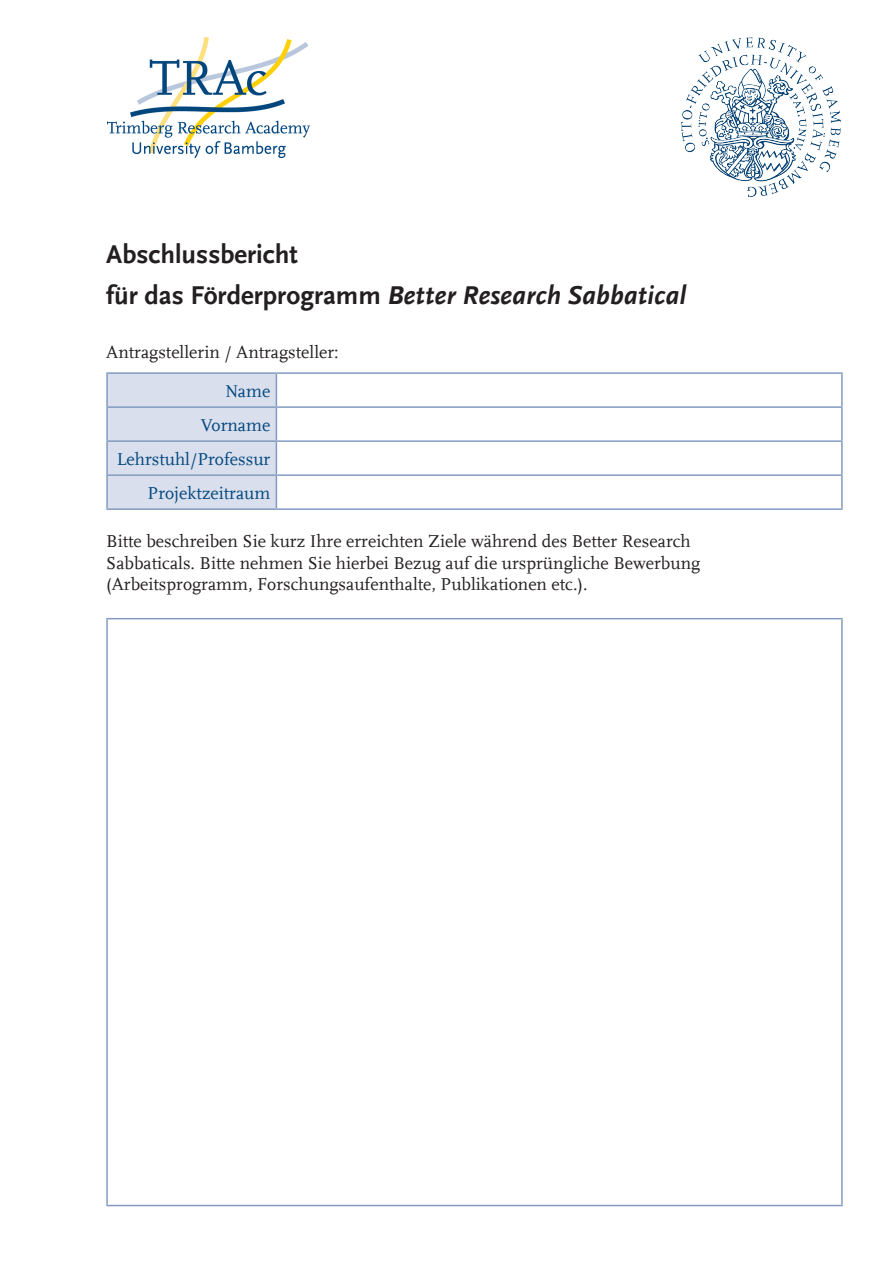
<style>
.page{position:relative;width:893px;height:1263px;background:#fff}
.page>*{position:absolute;margin:0;border:0;box-sizing:border-box;transform-origin:0 0}
.t1{font:700 27px/41px "UB Scala Sans";color:#231f20}
.t2{font:18px/21.6px "UB Scala";color:#231f20}
.t3{font:18px/34px "UB Scala";color:#00467e;text-align:right}
.s1{font-style:italic}
</style>
<div class="page">
<div style="left:108px;top:374px;width:168px;height:134px;background:#d9dfec"></div>
<hr style="left:106px;top:372px;width:170px;height:2px;background:#829bc1">
<hr style="left:106px;top:374px;width:2px;height:32px;background:#829bc1">
<hr style="left:276px;top:372px;width:567px;height:2px;background:#829bc1">
<hr style="left:276px;top:374px;width:1px;height:32px;background:#829bc1">
<hr style="left:841px;top:374px;width:2px;height:32px;background:#829bc1">
<hr style="left:106px;top:406px;width:170px;height:2px;background:#829bc1">
<hr style="left:106px;top:408px;width:2px;height:32px;background:#829bc1">
<hr style="left:276px;top:406px;width:567px;height:2px;background:#829bc1">
<hr style="left:276px;top:408px;width:1px;height:32px;background:#829bc1">
<hr style="left:841px;top:408px;width:2px;height:32px;background:#829bc1">
<hr style="left:106px;top:440px;width:170px;height:2px;background:#829bc1">
<hr style="left:106px;top:442px;width:2px;height:32px;background:#829bc1">
<hr style="left:276px;top:440px;width:567px;height:2px;background:#829bc1">
<hr style="left:276px;top:442px;width:1px;height:32px;background:#829bc1">
<hr style="left:841px;top:442px;width:2px;height:32px;background:#829bc1">
<hr style="left:106px;top:474px;width:170px;height:2px;background:#829bc1">
<hr style="left:106px;top:476px;width:2px;height:32px;background:#829bc1">
<hr style="left:276px;top:474px;width:567px;height:2px;background:#829bc1">
<hr style="left:276px;top:476px;width:1px;height:32px;background:#829bc1">
<hr style="left:841px;top:476px;width:2px;height:32px;background:#829bc1">
<hr style="left:106px;top:508px;width:170px;height:2px;background:#829bc1">
<hr style="left:276px;top:508px;width:567px;height:2px;background:#829bc1">
<hr style="left:106px;top:618px;width:737px;height:1px;background:#829bc1">
<hr style="left:106px;top:619px;width:2px;height:586px;background:#829bc1">
<hr style="left:841px;top:619px;width:2px;height:586px;background:#829bc1">
<hr style="left:106px;top:1205px;width:737px;height:1px;background:#829bc1">
<img style="left:107px;top:38px;width:203px;height:119px">
<img style="left:682px;top:38px;width:159px;height:159px">
<h1 class="t1" style="left:106px;top:234px;width:581px">Abschlussbericht<br>für das Förderprogramm <span class="s1">Better Research Sabbatical</span></h1>
<p class="t2" style="left:106px;top:341px;width:234px">Antragstellerin / Antragsteller:</p>
<p class="t3" style="left:117px;top:374px;width:155px">Name<br>Vorname<br>Lehrstuhl/Professur<br>Projektzeitraum</p>
<p class="t2" style="left:106px;top:530px;width:595px">Bitte beschreiben Sie kurz Ihre erreichten Ziele während des Better Research<br>Sabbaticals. Bitte nehmen Sie hierbei Bezug auf die ursprüngliche Bewerbung (Arbeitsprogramm, Forschungsaufenthalte, Publikationen etc.).</p>
</div>
